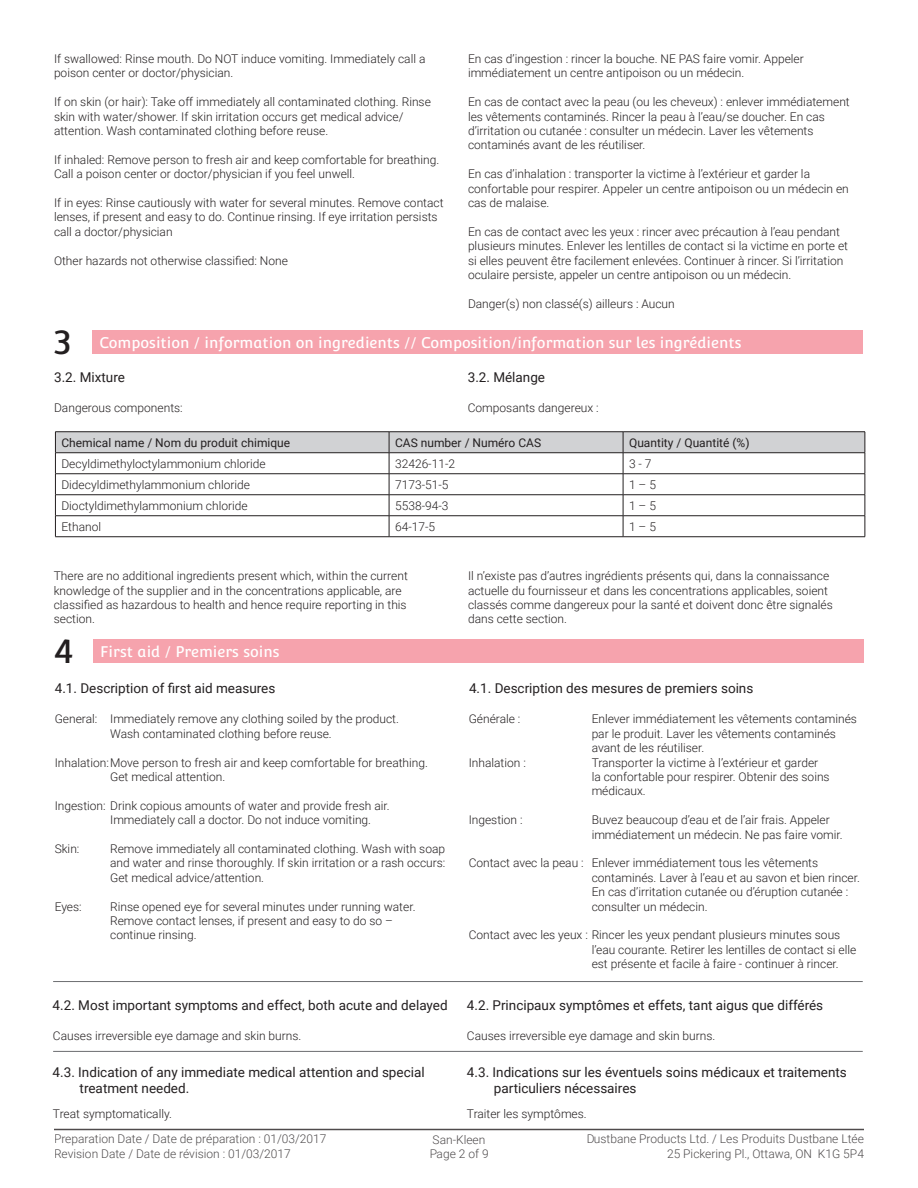
<style>
.page{position:relative;width:918px;height:1188px;background:#fff}
.page>*{position:absolute;margin:0;border:0;box-sizing:border-box;transform-origin:0 0}
.t1{font:34.5px "Convergence";color:#231f20}
.t2{font:15px "Convergence";color:#fff}
.t3{font:13.5px/16.2px "Roboto";color:#231f20}
.t4{font:300 12px/14.4px "Roboto";color:#231f20}
.t5{font:12px "Roboto";color:#231f20}
</style>
<div class="page">
<hr style="left:54px;top:1129px;width:810px;height:1px;background:#231f20">
<div style="left:92px;top:330px;width:771px;height:24px;background:#f6a3ad"></div>
<div style="left:93px;top:639px;width:771px;height:24px;background:#f6a3ad"></div>
<hr style="left:53px;top:981px;width:810px;height:1px;background:#6c6d70">
<hr style="left:53px;top:1051px;width:810px;height:1px;background:#6c6d70">
<hr style="left:55px;top:431px;width:334px;height:1px;background:#231f20">
<hr style="left:389px;top:431px;width:234px;height:1px;background:#231f20">
<hr style="left:623px;top:431px;width:242px;height:1px;background:#231f20">
<svg style="left:55px;top:432px;width:811px;height:105px"></svg>
<hr style="left:55px;top:536px;width:334px;height:1px;background:#231f20">
<hr style="left:389px;top:536px;width:234px;height:1px;background:#231f20">
<hr style="left:623px;top:536px;width:242px;height:1px;background:#231f20">
<p class="t4" style="left:54px;top:51px;width:373px">If swallowed: Rinse mouth. Do NOT induce vomiting. Immediately call a poison center or doctor/physician.</p>
<p class="t4" style="left:54px;top:94px;width:378px">If on skin (or hair): Take off immediately all contaminated clothing. Rinse skin with water/shower. If skin irritation occurs get medical advice/ attention. Wash contaminated clothing before reuse.</p>
<p class="t4" style="left:54px;top:152px;width:387px">If inhaled: Remove person to fresh air and keep comfortable for breathing.<br>Call a poison center or doctor/physician if you feel unwell.</p>
<p class="t4" style="left:54px;top:195px;width:391px">If in eyes: Rinse cautiously with water for several minutes. Remove contact lenses, if present and easy to do. Continue rinsing. If eye irritation persists call a doctor/physician</p>
<p class="t4" style="left:54px;top:253px;width:236px">Other hazards not otherwise classified: None</p>
<p class="t4" style="left:468px;top:51px;width:337px">En cas d’ingestion : rincer la bouche. NE PAS faire vomir. Appeler immédiatement un centre antipoison ou un médecin.</p>
<p class="t4" style="left:468px;top:94px;width:383px">En cas de contact avec la peau (ou les cheveux) : enlever immédiatement les vêtements contaminés. Rincer la peau à l’eau/se doucher. En cas d’irritation ou cutanée : consulter un médecin. Laver les vêtements contaminés avant de les réutiliser.</p>
<p class="t4" style="left:468px;top:166px;width:382px">En cas d’inhalation : transporter la victime à l’extérieur et garder la confortable pour respirer. Appeler un centre antipoison ou un médecin en cas de malaise.</p>
<p class="t4" style="left:468px;top:224px;width:382px">En cas de contact avec les yeux : rincer avec précaution à l’eau pendant plusieurs minutes. Enlever les lentilles de contact si la victime en porte et si elles peuvent être facilement enlevées. Continuer à rincer. Si l’irritation oculaire persiste, appeler un centre antipoison ou un médecin.</p>
<p class="t4" style="left:468px;top:296px;width:208px">Danger(s) non classé(s) ailleurs : Aucun</p>
<h1 class="t1" style="left:54px;top:322px;width:20px">3</h1>
<p class="t2" style="left:99px;top:334px;width:644px">Composition / information on ingredients // Composition/information sur les ingrédients</p>
<p class="t3" style="left:54px;top:368px;width:72px">3.2. Mixture</p>
<p class="t4" style="left:54px;top:400px;width:130px">Dangerous components:</p>
<p class="t3" style="left:468px;top:368px;width:79px">3.2. Mélange</p>
<p class="t4" style="left:468px;top:400px;width:132px">Composants dangereux :</p>
<p class="t5" style="left:61px;top:434px;width:230px">Chemical name / Nom du produit chimique</p>
<p class="t5" style="left:395px;top:434px;width:148px">CAS number / Numéro CAS</p>
<p class="t5" style="left:629px;top:434px;width:122px">Quantity / Quantité (%)</p>
<p class="t4" style="left:61px;top:456px;width:206px">Decyldimethyloctylammonium chloride</p>
<p class="t4" style="left:395px;top:456px;width:62px">32426-11-2</p>
<p class="t4" style="left:629px;top:456px;width:24px">3 - 7</p>
<p class="t4" style="left:61px;top:477px;width:190px">Didecyldimethylammonium chloride</p>
<p class="t4" style="left:395px;top:477px;width:55px">7173-51-5</p>
<p class="t4" style="left:629px;top:477px;width:28px">1 – 5</p>
<p class="t4" style="left:61px;top:498px;width:188px">Dioctyldimethylammonium chloride</p>
<p class="t4" style="left:395px;top:498px;width:55px">5538-94-3</p>
<p class="t4" style="left:629px;top:498px;width:28px">1 – 5</p>
<p class="t4" style="left:61px;top:519px;width:41px">Ethanol</p>
<p class="t4" style="left:395px;top:519px;width:42px">64-17-5</p>
<p class="t4" style="left:629px;top:519px;width:28px">1 – 5</p>
<p class="t4" style="left:54px;top:568px;width:356px">There are no additional ingredients present which, within the current knowledge of the supplier and in the concentrations applicable, are classified as hazardous to health and hence require reporting in this section.</p>
<p class="t4" style="left:468px;top:568px;width:366px">Il n’existe pas d’autres ingrédients présents qui, dans la connaissance actuelle du fournisseur et dans les concentrations applicables, soient classés comme dangereux pour la santé et doivent donc être signalés dans cette section.</p>
<h1 class="t1" style="left:54px;top:631px;width:21px">4</h1>
<p class="t2" style="left:100px;top:643px;width:181px">First aid / Premiers soins</p>
<p class="t3" style="left:55px;top:680px;width:222px">4.1. Description of first aid measures</p>
<p class="t3" style="left:469px;top:680px;width:286px">4.1. Description des mesures de premiers soins</p>
<p class="t4" style="left:110px;top:712px;width:290px;text-indent:-55px">General: Immediately remove any clothing soiled by the product.<br>Wash contaminated clothing before reuse.</p>
<p class="t4" style="left:110px;top:755px;width:319px;text-indent:-55px">Inhalation: Move person to fresh air and keep comfortable for breathing.<br>Get medical attention.</p>
<p class="t4" style="left:110px;top:798px;width:281px;text-indent:-55px">Ingestion: Drink copious amounts of water and provide fresh air.<br>Immediately call a doctor. Do not induce vomiting.</p>
<p class="t4" style="left:55px;top:841px;width:26px">Skin:</p>
<p class="t4" style="left:110px;top:841px;width:337px;text-align:justify">Remove immediately all contaminated clothing. Wash with soap and water and rinse thoroughly. If skin irritation or a rash occurs:<br>Get medical advice/attention.</p>
<p class="t4" style="left:55px;top:899px;width:29px">Eyes:</p>
<p class="t4" style="left:110px;top:899px;width:307px">Rinse opened eye for several minutes under running water.<br>Remove contact lenses, if present and easy to do so – continue rinsing.</p>
<p class="t4" style="left:469px;top:712px;width:53px">Générale :</p>
<p class="t4" style="left:592px;top:712px;width:267px">Enlever immédiatement les vêtements contaminés par le produit. Laver les vêtements contaminés avant de les réutiliser.</p>
<p class="t4" style="left:469px;top:755px;width:59px">Inhalation :</p>
<p class="t4" style="left:592px;top:755px;width:240px">Transporter la victime à l’extérieur et garder la confortable pour respirer. Obtenir des soins médicaux.</p>
<p class="t4" style="left:469px;top:812px;width:55px">Ingestion :</p>
<p class="t4" style="left:592px;top:812px;width:253px">Buvez beaucoup d’eau et de l’air frais. Appeler immédiatement un médecin. Ne pas faire vomir.</p>
<p class="t4" style="left:592px;top:856px;width:270px;text-indent:-123px">Contact avec la peau : Enlever immédiatement tous les vêtements contaminés. Laver à l’eau et au savon et bien rincer.<br>En cas d’irritation cutanée ou d’éruption cutanée : consulter un médecin.</p>
<p class="t4" style="left:592px;top:928px;width:266px;text-indent:-123px">Contact avec les yeux : Rincer les yeux pendant plusieurs minutes sous l’eau courante. Retirer les lentilles de contact si elle est présente et facile à faire - continuer à rincer.</p>
<p class="t3" style="left:53px;top:996px;width:396px">4.2. Most important symptoms and effect, both acute and delayed</p>
<p class="t3" style="left:467px;top:996px;width:358px">4.2. Principaux symptômes et effets, tant aigus que différés</p>
<p class="t4" style="left:53px;top:1028px;width:250px">Causes irreversible eye damage and skin burns.</p>
<p class="t4" style="left:467px;top:1028px;width:250px">Causes irreversible eye damage and skin burns.</p>
<p class="t3" style="left:80px;top:1063px;width:347px;text-indent:-27px">4.3. Indication of any immediate medical attention and special treatment needed.</p>
<p class="t3" style="left:494px;top:1063px;width:354px;text-indent:-27px">4.3. Indications sur les éventuels soins médicaux et traitements particuliers nécessaires</p>
<p class="t4" style="left:53px;top:1106px;width:121px">Treat symptomatically.</p>
<p class="t4" style="left:467px;top:1106px;width:121px">Traiter les symptômes.</p>
<p class="t4" style="left:54px;top:1132px;width:274px">Preparation Date / Date de préparation : 01/03/2017<br>Revision Date / Date de révision : 01/03/2017</p>
<p class="t4" style="left:429px;top:1132px;width:61px">San-Kleen<br>Page 2 of 9</p>
<p class="t4" style="left:586px;top:1132px;width:279px;text-align:right">Dustbane Products Ltd. / Les Produits Dustbane Ltée<br>25 Pickering Pl., Ottawa, ON K1G 5P4</p>
</div>
